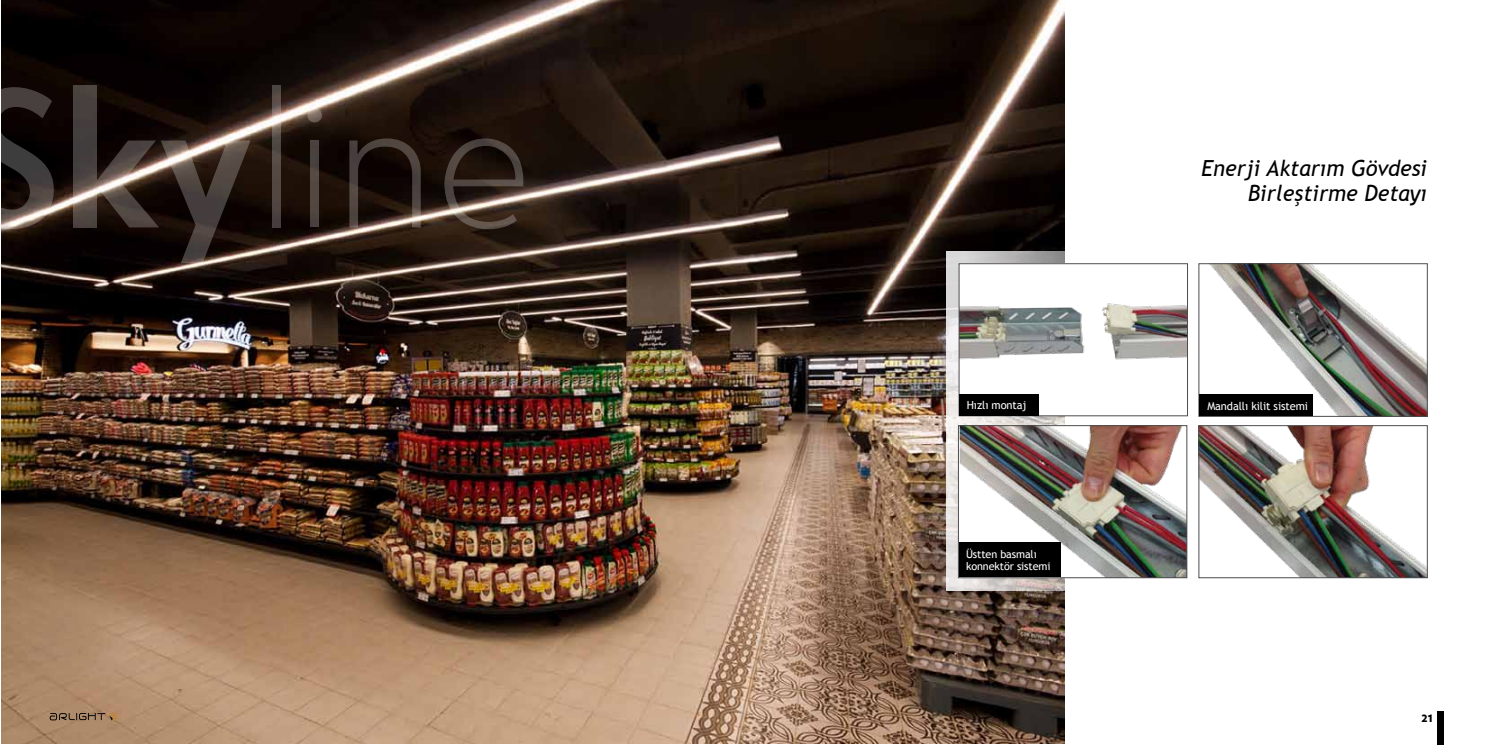
<style>
.page{position:relative;width:1489px;height:745px;background:#fff}
.page>*{position:absolute;margin:0;border:0;box-sizing:border-box;transform-origin:0 0}
.t1{font:italic 22.12px/24.9px "Trebuchet MS";color:#000;text-align:right}
.t2{font:900 12.5px "Verlag";color:#000}
.t3{font:11.12px "Trebuchet MS";letter-spacing:-.01em;color:#fff}
.t4{font:10.88px/11.5px "Trebuchet MS";letter-spacing:-.01em;color:#fff}
</style>
<div class="page">
<img style="left:1px;top:0;width:1063px;height:743px">
<svg style="left:49px;top:712px;width:68px;height:8px"></svg>
<div style="left:1437px;top:711px;width:6px;height:33px;background:#000"></div>
<svg style="left:1px;top:87px;width:53px;height:142px;background:#342d2a"></svg>
<svg style="left:73px;top:85px;width:23px;height:142px;background:#564d4a"></svg>
<svg style="left:94px;top:140px;width:156px;height:123px;background:#3d322d"></svg>
<svg style="left:272px;top:85px;width:8px;height:142px"></svg>
<div style="left:311px;top:140px;width:8px;height:87px;background:#514640"></div>
<svg style="left:349px;top:138px;width:72px;height:89px;background:#302420"></svg>
<svg style="left:444px;top:138px;width:80px;height:91px;background:#43362e"></svg>
<svg style="left:307px;top:108px;width:15px;height:14px"></svg>
<svg style="left:946px;top:252px;width:482px;height:338px"></svg>
<img style="left:960px;top:265px;width:225px;height:149px">
<div style="left:958px;top:263px;width:229px;height:153px;border:1px solid #4d4d4f"></div>
<img style="left:1200px;top:265px;width:225px;height:149px">
<div style="left:1198px;top:263px;width:229px;height:153px;border:1px solid #4d4d4f"></div>
<img style="left:1200px;top:427px;width:225px;height:148px">
<div style="left:1198px;top:425px;width:229px;height:152px;border:1px solid #4d4d4f"></div>
<img style="left:959px;top:427px;width:226px;height:148px">
<div style="left:957px;top:425px;width:230px;height:152px;border:1px solid #4d4d4f"></div>
<div style="left:959px;top:394px;width:79px;height:21px;background:#000"></div>
<div style="left:1199px;top:394px;width:113px;height:21px;background:#000"></div>
<div style="left:958px;top:542px;width:102px;height:35px;background:#000"></div>
<p class="t1" style="left:1201px;top:156px;width:227px">Enerji Aktarım Gövdesi<br>Birleştirme Detayı</p>
<p class="t3" style="left:966px;top:398px;width:61px">Hızlı montaj</p>
<p class="t3" style="left:1207px;top:399px;width:102px">Mandallı kilit sistemi</p>
<p class="t4" style="left:966px;top:548px;width:86px">Üstten basmalı konnektör sistemi</p>
<p class="t2" style="left:1421px;top:706px;width:13px">21</p>
</div>
